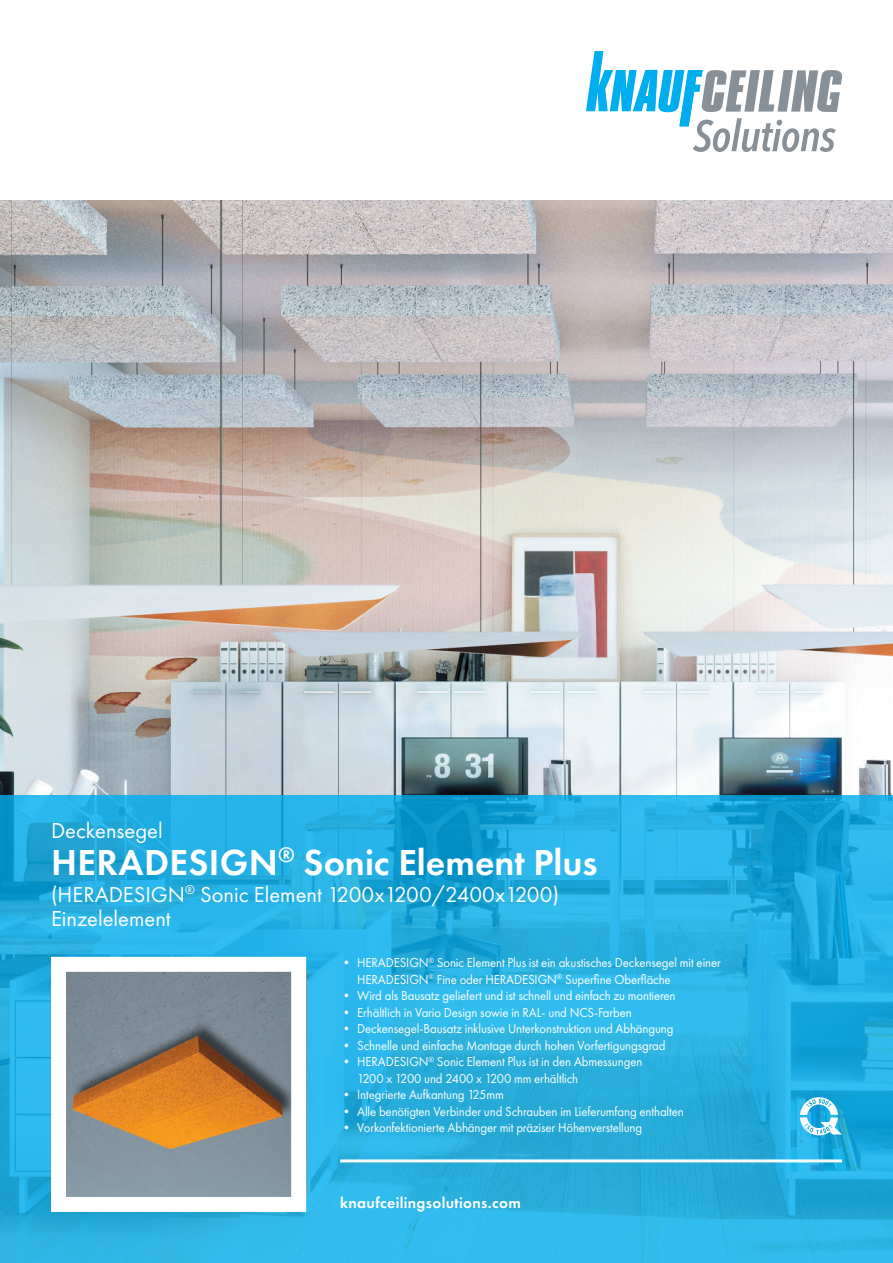
<style>
.page{position:relative;width:893px;height:1263px;background:#fff}
.page>*{position:absolute;margin:0;border:0;box-sizing:border-box;transform-origin:0 0}
.t1{font:600 37.5px "Futura PT";color:#fff}
.t2{font:22.5px/24px "Futura PT";color:#fff}
.t3{font:600 15.75px "Futura PT";letter-spacing:.02em;color:#fff}
.t4{font:13.5px/16.5px "Futura PT";letter-spacing:-.01em;color:#fff;scale:.95 1}
</style>
<div class="page">
<img style="left:0;top:200px;width:893px;height:595px">
<svg style="left:0;top:795px;width:893px;height:468px;background:#2fb2e2"></svg>
<img style="left:67px;top:973px;width:223px;height:223px">
<hr style="left:340px;top:1159px;width:502px;height:3px;background:#fff">
<svg style="left:800px;top:1097px;width:42px;height:38px"></svg>
<svg style="left:586px;top:51px;width:256px;height:101px"></svg>
<h2 class="t2" style="left:51px;top:818px;width:113px">Deckensegel</h2>
<h1 class="t1" style="left:51px;top:839px;width:548px">HERADESIGN<sup>®</sup> Sonic Element Plus</h1>
<h2 class="t2" style="left:51px;top:882px;width:510px">(HERADESIGN<sup>®</sup> Sonic Element 1200x1200/2400x1200)<br>Einzelelement</h2>
<p class="t4" style="left:357px;top:954px;width:384px;text-indent:-17px">• HERADESIGN<sup>®</sup> Sonic Element Plus ist ein akustisches Deckensegel mit einer<br>HERADESIGN<sup>®</sup> Fine oder HERADESIGN<sup>®</sup> Superfine Oberfläche</p>
<p class="t4" style="left:340px;top:987px;width:355px">• Wird als Bausatz geliefert und ist schnell und einfach zu montieren</p>
<p class="t4" style="left:340px;top:1004px;width:309px">• Erhältlich in Vario Design sowie in RAL- und NCS-Farben</p>
<p class="t4" style="left:340px;top:1020px;width:352px">• Deckensegel-Bausatz inklusive Unterkonstruktion und Abhängung</p>
<p class="t4" style="left:340px;top:1037px;width:344px">• Schnelle und einfache Montage durch hohen Vorfertigungsgrad</p>
<p class="t4" style="left:357px;top:1053px;width:302px;text-indent:-17px">• HERADESIGN<sup>®</sup> Sonic Element Plus ist in den Abmessungen<br>1200 x 1200 und 2400 x 1200 mm erhältlich</p>
<p class="t4" style="left:340px;top:1086px;width:174px">• Integrierte Aufkantung 125mm</p>
<p class="t4" style="left:340px;top:1103px;width:363px">• Alle benötigten Verbinder und Schrauben im Lieferumfang enthalten</p>
<p class="t4" style="left:340px;top:1119px;width:319px">• Vorkonfektionierte Abhänger mit präziser Höhenverstellung</p>
<p class="t3" style="left:340px;top:1192px;width:182px">knaufceilingsolutions.com</p>
</div>
